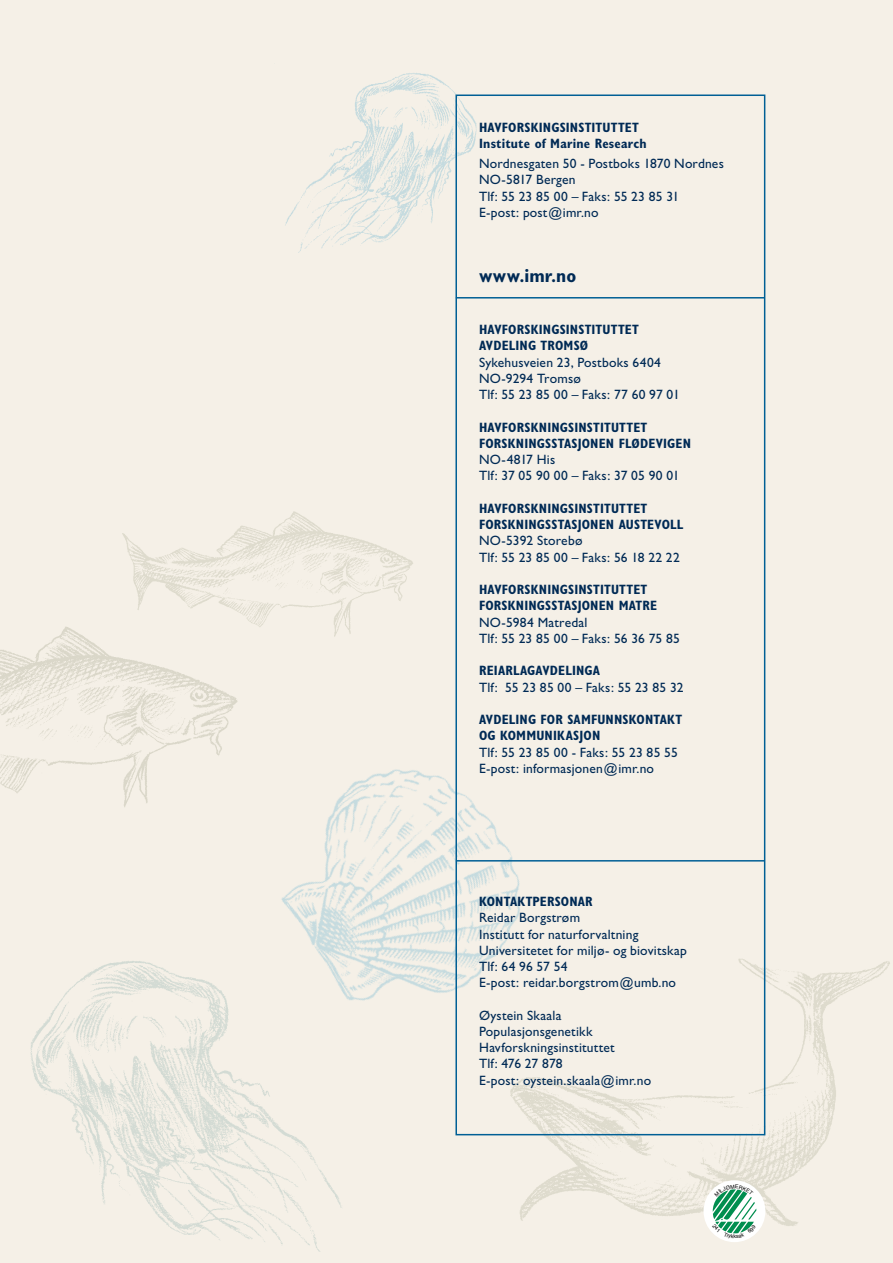
<style>
.page{position:relative;width:893px;height:1263px;background:#f5f0e7}
.page>*{position:absolute;margin:0;border:0;box-sizing:border-box;transform-origin:0 0}
.t1{font:700 condensed 18.9px "Gill Sans";color:#002a55}
.t2{font:13.5px/16.2px "Gill Sans";letter-spacing:.015em;color:#002a55}
.t3{font:700 condensed 13.5px/16.2px "Gill Sans";letter-spacing:.015em;color:#002a55}
</style>
<div class="page">
<img style="left:285px;top:73px;width:192px;height:180px">
<img style="left:281px;top:769px;width:291px;height:232px">
<img style="left:505px;top:954px;width:385px;height:274px">
<div style="left:455px;top:94px;width:310px;height:1041px;border:2px solid #005f95"></div>
<hr style="left:456px;top:860px;width:309px;height:1px;background:#005f95">
<hr style="left:456px;top:297px;width:309px;height:1px;background:#005f95">
<img style="left:30px;top:945px;width:333px;height:307px">
<img style="left:0;top:627px;width:238px;height:180px">
<img style="left:116px;top:511px;width:297px;height:129px">
<div style="left:703px;top:1180px;width:62px;height:62px;background:#fff;border-radius:50%"></div>
<svg style="left:712px;top:1184px;width:44px;height:55px"></svg>
<p class="t3" style="left:479px;top:119px;width:169px">HAVFORSKINGSINSTITUTTET<br>INSTITUTE OF MARINE RESEARCH</p>
<p class="t2" style="left:479px;top:156px;width:246px">Nordnesgaten 50 - Postboks 1870 Nordnes<br>NO-5817 Bergen<br>Tlf: 55 23 85 00 – Faks: 55 23 85 31<br>E-post: post@imr.no</p>
<h1 class="t1" style="left:479px;top:264px;width:99px">WWW.IMR.NO</h1>
<p class="t3" style="left:479px;top:321px;width:110px">HAVFORSKINGSINSTITUTTET<br>AVDELING TROMSØ</p>
<p class="t2" style="left:479px;top:354px;width:202px">Sykehusveien 23, Postboks 6404<br>NO-9294 Tromsø<br>Tlf: 55 23 85 00 – Faks: 77 60 97 01</p>
<p class="t3" style="left:479px;top:419px;width:213px">HAVFORSKNINGSINSTITUTTET<br>FORSKNINGSSTASJONEN FLØDEVIGEN</p>
<p class="t2" style="left:479px;top:452px;width:202px">NO-4817 His<br>Tlf: 37 05 90 00 – Faks: 37 05 90 01</p>
<p class="t3" style="left:479px;top:500px;width:206px">HAVFORSKNINGSINSTITUTTET<br>FORSKNINGSSTASJONEN AUSTEVOLL</p>
<p class="t2" style="left:479px;top:533px;width:202px">NO-5392 Storebø<br>Tlf: 55 23 85 00 – Faks: 56 18 22 22</p>
<p class="t3" style="left:479px;top:581px;width:179px">HAVFORSKNINGSINSTITUTTET<br>FORSKNINGSSTASJONEN MATRE</p>
<p class="t2" style="left:479px;top:614px;width:202px">NO-5984 Matredal<br>Tlf: 55 23 85 00 – Faks: 56 36 75 85</p>
<p class="t3" style="left:479px;top:663px;width:122px">REIARLAGAVDELINGA</p>
<p class="t2" style="left:479px;top:679px;width:206px">Tlf: 55 23 85 00 – Faks: 55 23 85 32</p>
<p class="t3" style="left:479px;top:711px;width:9px">AVDELING</p>
<p class="t3" style="left:541px;top:711px;width:66px">FOR SAM FUNNS</p>
<p class="t3" style="left:629px;top:711px;width:17px">KONTA</p>
<p class="t3" style="left:667px;top:711px;width:16px">KT</p>
<p class="t3" style="left:479px;top:728px;width:38px">OG KOMMUNI</p>
<p class="t3" style="left:557px;top:728px;width:17px">KASJON</p>
<p class="t2" style="left:479px;top:744px;width:200px">Tlf: 55 23 85 00 - Faks: 55 23 85 55<br>E-post: informasjonen@imr.no</p>
<p class="t3" style="left:479px;top:893px;width:17px">KONTA</p>
<p class="t3" style="left:517px;top:893px;width:46px">KTPERSONA</p>
<p class="t3" style="left:585px;top:893px;width:9px">R</p>
<p class="t2" style="left:479px;top:910px;width:209px">Reidar Borgstrøm<br>Institutt for naturforvaltning<br>Universitetet for miljø- og biovitskap<br>Tlf: 64 96 57 54<br>E-post: reidar.borgstrom@umb.no</p>
<p class="t2" style="left:479px;top:1007px;width:174px">Øystein Skaala<br>Populasjonsgenetikk<br>Havforskningsinstituttet<br>Tlf: 476 27 878<br>E-post: oystein.skaala@imr.no</p>
</div>
